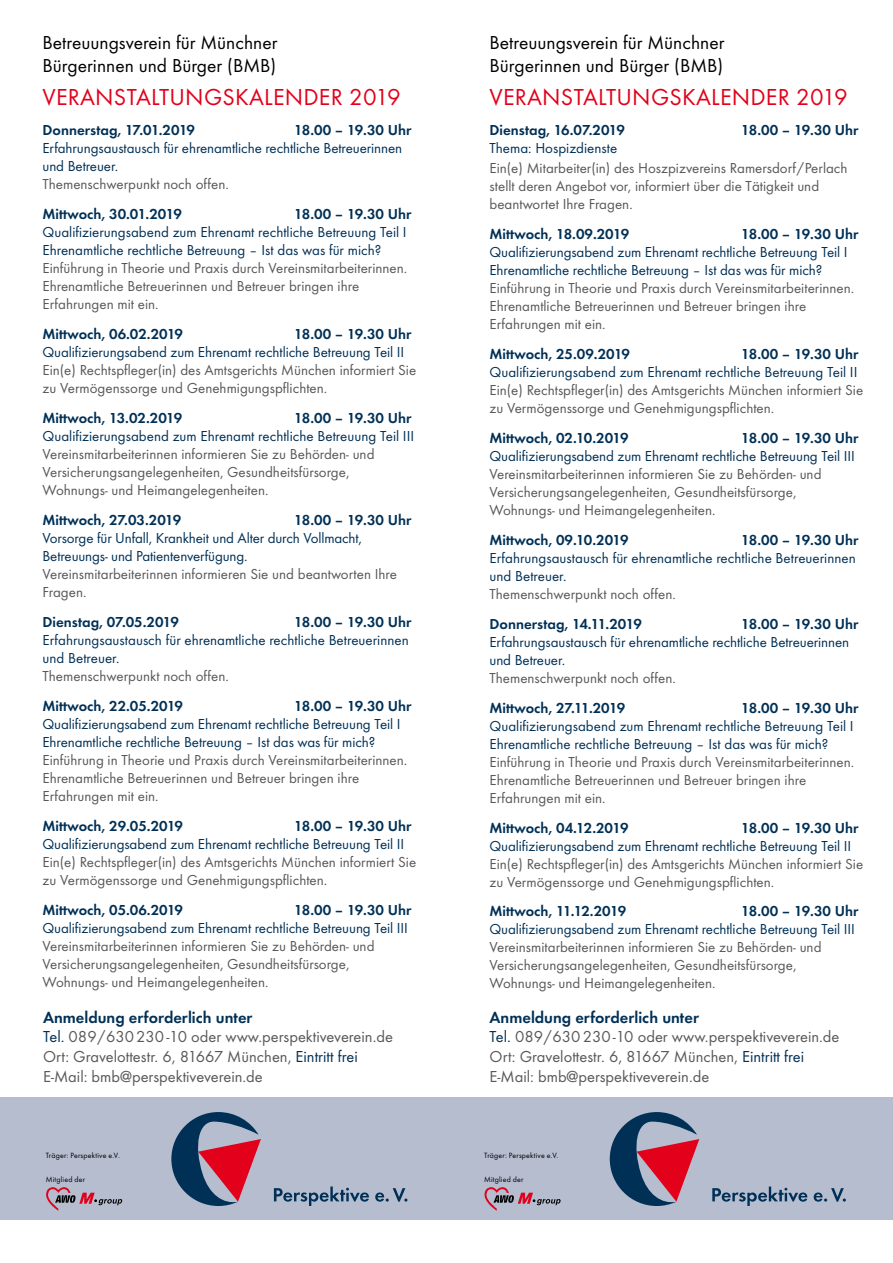
<style>
.page{position:relative;width:893px;height:1263px;background:#fff}
.page>*{position:absolute;margin:0;border:0;box-sizing:border-box;transform-origin:0 0}
.t1{font:24px "Futura T";letter-spacing:.01em;color:#e2001a}
.t2{font:19.5px/23.4px "Futura T";color:#000}
.t3{font:16.5px/19.8px "Futura T";color:#58585a}
.t4{font:15px/18px "Futura T";color:#58585a}
.t5{font:15px/18px "Futura T";letter-spacing:-.005em;color:#003056}
.t6{font:600 15px "Futura T";color:#003056}
.t7{font:7.95px "Futura T";letter-spacing:.025em;color:#000}
.s1{font-weight:600;color:#003056}
.s2{color:#003056}
</style>
<div class="page">
<div style="left:0;top:1097px;width:472px;height:123px;background:#b5bdcf"></div>
<svg style="left:46px;top:1187px;width:76px;height:24px"></svg>
<svg style="left:171px;top:1112px;width:90px;height:94px"></svg>
<svg style="left:274px;top:1186px;width:95px;height:20px"></svg>
<svg style="left:375px;top:1188px;width:32px;height:14px"></svg>
<div style="left:421px;top:1097px;width:472px;height:123px;background:#b5bdcf"></div>
<svg style="left:484px;top:1187px;width:77px;height:24px"></svg>
<svg style="left:610px;top:1112px;width:89px;height:94px"></svg>
<svg style="left:712px;top:1186px;width:95px;height:20px"></svg>
<svg style="left:814px;top:1188px;width:32px;height:14px"></svg>
<h2 class="t2" style="left:43px;top:31px;width:236px">Betreuungsverein für Münchner<br>Bürgerinnen und Bürger (BMB)</h2>
<h1 class="t1" style="left:43px;top:83px;width:360px">VERANSTALTUNGSKALENDER 2019</h1>
<p class="t6" style="left:43px;top:121px;width:154px">Donnerstag, 17.01.2019</p>
<p class="t6" style="left:294px;top:121px;width:119px">18.00 – 19.30 Uhr</p>
<p class="t5" style="left:43px;top:139px;width:361px">Erfahrungsaustausch für ehrenamtliche rechtliche Betreuerinnen und Betreuer.</p>
<p class="t4" style="left:43px;top:175px;width:188px">Themenschwerpunkt noch offen.</p>
<p class="t6" style="left:43px;top:205px;width:141px">Mittwoch, 30.01.2019</p>
<p class="t6" style="left:294px;top:205px;width:119px">18.00 – 19.30 Uhr</p>
<p class="t5" style="left:43px;top:223px;width:366px">Qualifizierungsabend zum Ehrenamt rechtliche Betreuung Teil I<br>Ehrenamtliche rechtliche Betreuung – Ist das was für mich?</p>
<p class="t4" style="left:43px;top:259px;width:366px">Einführung in Theorie und Praxis durch Vereinsmitarbeiterinnen.<br>Ehrenamtliche Betreuerinnen und Betreuer bringen ihre<br>Erfahrungen mit ein.</p>
<p class="t6" style="left:43px;top:325px;width:142px">Mittwoch, 06.02.2019</p>
<p class="t6" style="left:294px;top:325px;width:119px">18.00 – 19.30 Uhr</p>
<p class="t5" style="left:43px;top:343px;width:363px">Qualifizierungsabend zum Ehrenamt rechtliche Betreuung Teil II</p>
<p class="t4" style="left:43px;top:361px;width:375px">Ein(e) Rechtspfleger(in) des Amtsgerichts München informiert Sie zu Vermögenssorge und Genehmigungspflichten.</p>
<p class="t6" style="left:43px;top:409px;width:141px">Mittwoch, 13.02.2019</p>
<p class="t6" style="left:294px;top:409px;width:119px">18.00 – 19.30 Uhr</p>
<p class="t5" style="left:43px;top:427px;width:373px">Qualifizierungsabend zum Ehrenamt rechtliche Betreuung Teil III</p>
<p class="t4" style="left:43px;top:445px;width:333px">Vereinsmitarbeiterinnen informieren Sie zu Behörden- und<br>Versicherungsangelegenheiten, Gesundheitsfürsorge,<br>Wohnungs- und Heimangelegenheiten.</p>
<p class="t6" style="left:43px;top:511px;width:140px">Mittwoch, 27.03.2019</p>
<p class="t6" style="left:294px;top:511px;width:119px">18.00 – 19.30 Uhr</p>
<p class="t5" style="left:43px;top:529px;width:321px">Vorsorge für Unfall, Krankheit und Alter durch Vollmacht,<br>Betreuungs- und Patientenverfügung.</p>
<p class="t4" style="left:43px;top:565px;width:356px">Vereinsmitarbeiterinnen informieren Sie und beantworten Ihre<br>Fragen.</p>
<p class="t6" style="left:43px;top:613px;width:138px">Dienstag, 07.05.2019</p>
<p class="t6" style="left:294px;top:613px;width:119px">18.00 – 19.30 Uhr</p>
<p class="t5" style="left:43px;top:631px;width:368px">Erfahrungsaustausch für ehrenamtliche rechtliche Betreuerinnen und Betreuer.</p>
<p class="t4" style="left:43px;top:667px;width:188px">Themenschwerpunkt noch offen.</p>
<p class="t6" style="left:43px;top:697px;width:142px">Mittwoch, 22.05.2019</p>
<p class="t6" style="left:294px;top:697px;width:119px">18.00 – 19.30 Uhr</p>
<p class="t5" style="left:43px;top:715px;width:359px">Qualifizierungsabend zum Ehrenamt rechtliche Betreuung Teil I<br>Ehrenamtliche rechtliche Betreuung – Ist das was für mich?</p>
<p class="t4" style="left:43px;top:751px;width:366px">Einführung in Theorie und Praxis durch Vereinsmitarbeiterinnen.<br>Ehrenamtliche Betreuerinnen und Betreuer bringen ihre<br>Erfahrungen mit ein.</p>
<p class="t6" style="left:43px;top:817px;width:142px">Mittwoch, 29.05.2019</p>
<p class="t6" style="left:294px;top:817px;width:119px">18.00 – 19.30 Uhr</p>
<p class="t5" style="left:43px;top:835px;width:363px">Qualifizierungsabend zum Ehrenamt rechtliche Betreuung Teil II</p>
<p class="t4" style="left:43px;top:853px;width:375px">Ein(e) Rechtspfleger(in) des Amtsgerichts München informiert Sie zu Vermögenssorge und Genehmigungspflichten.</p>
<p class="t6" style="left:43px;top:901px;width:142px">Mittwoch, 05.06.2019</p>
<p class="t6" style="left:294px;top:901px;width:119px">18.00 – 19.30 Uhr</p>
<p class="t5" style="left:43px;top:918px;width:367px">Qualifizierungsabend zum Ehrenamt rechtliche Betreuung Teil III</p>
<p class="t4" style="left:43px;top:936px;width:333px">Vereinsmitarbeiterinnen informieren Sie zu Behörden- und<br>Versicherungsangelegenheiten, Gesundheitsfürsorge,<br>Wohnungs- und Heimangelegenheiten.</p>
<p class="t3" style="left:43px;top:1007px;width:351px"><span class="s1">Anmeldung erforderlich unter<br></span><span class="s2">Tel.</span> 089/630230-10 oder www.perspektiveverein.de Ort: Gravelottestr. 6, 81667 München, <span class="s2">Eintritt frei </span>E-Mail: bmb@perspektiveverein.de</p>
<p class="t7" style="left:46px;top:1151px;width:76px">Träger: Perspektive e.V.</p>
<p class="t7" style="left:46px;top:1174px;width:41px">Mitglied der</p>
<h2 class="t2" style="left:489px;top:31px;width:236px">Betreuungsverein für Münchner<br>Bürgerinnen und Bürger (BMB)</h2>
<h1 class="t1" style="left:489px;top:83px;width:360px">VERANSTALTUNGSKALENDER 2019</h1>
<p class="t6" style="left:489px;top:121px;width:137px">Dienstag, 16.07.2019</p>
<p class="t6" style="left:741px;top:121px;width:119px">18.00 – 19.30 Uhr</p>
<p class="t5" style="left:489px;top:139px;width:129px">Thema: Hospizdienste</p>
<p class="t4" style="left:489px;top:159px;width:360px">Ein(e) Mitarbeiter(in) des Hoszpizvereins Ramersdorf/Perlach stellt deren Angebot vor, informiert über die Tätigkeit und beantwortet Ihre Fragen.</p>
<p class="t6" style="left:489px;top:225px;width:141px">Mittwoch, 18.09.2019</p>
<p class="t6" style="left:741px;top:225px;width:119px">18.00 – 19.30 Uhr</p>
<p class="t5" style="left:489px;top:243px;width:359px">Qualifizierungsabend zum Ehrenamt rechtliche Betreuung Teil I<br>Ehrenamtliche rechtliche Betreuung – Ist das was für mich?</p>
<p class="t4" style="left:489px;top:279px;width:366px">Einführung in Theorie und Praxis durch Vereinsmitarbeiterinnen.<br>Ehrenamtliche Betreuerinnen und Betreuer bringen ihre<br>Erfahrungen mit ein.</p>
<p class="t6" style="left:489px;top:345px;width:142px">Mittwoch, 25.09.2019</p>
<p class="t6" style="left:741px;top:345px;width:119px">18.00 – 19.30 Uhr</p>
<p class="t5" style="left:489px;top:363px;width:369px">Qualifizierungsabend zum Ehrenamt rechtliche Betreuung Teil II</p>
<p class="t4" style="left:489px;top:381px;width:375px">Ein(e) Rechtspfleger(in) des Amtsgerichts München informiert Sie zu Vermögenssorge und Genehmigungspflichten.</p>
<p class="t6" style="left:489px;top:429px;width:141px">Mittwoch, 02.10.2019</p>
<p class="t6" style="left:741px;top:429px;width:119px">18.00 – 19.30 Uhr</p>
<p class="t5" style="left:489px;top:447px;width:367px">Qualifizierungsabend zum Ehrenamt rechtliche Betreuung Teil III</p>
<p class="t4" style="left:489px;top:465px;width:333px">Vereinsmitarbeiterinnen informieren Sie zu Behörden- und<br>Versicherungsangelegenheiten, Gesundheitsfürsorge,<br>Wohnungs- und Heimangelegenheiten.</p>
<p class="t6" style="left:489px;top:531px;width:141px">Mittwoch, 09.10.2019</p>
<p class="t6" style="left:741px;top:531px;width:119px">18.00 – 19.30 Uhr</p>
<p class="t5" style="left:489px;top:549px;width:368px">Erfahrungsaustausch für ehrenamtliche rechtliche Betreuerinnen und Betreuer.</p>
<p class="t4" style="left:489px;top:585px;width:188px">Themenschwerpunkt noch offen.</p>
<p class="t6" style="left:489px;top:615px;width:154px">Donnerstag, 14.11.2019</p>
<p class="t6" style="left:741px;top:615px;width:119px">18.00 – 19.30 Uhr</p>
<p class="t5" style="left:489px;top:632px;width:361px">Erfahrungsaustausch für ehrenamtliche rechtliche Betreuerinnen und Betreuer.</p>
<p class="t4" style="left:489px;top:668px;width:188px">Themenschwerpunkt noch offen.</p>
<p class="t6" style="left:489px;top:699px;width:137px">Mittwoch, 27.11.2019</p>
<p class="t6" style="left:741px;top:699px;width:119px">18.00 – 19.30 Uhr</p>
<p class="t5" style="left:489px;top:716px;width:366px">Qualifizierungsabend zum Ehrenamt rechtliche Betreuung Teil I<br>Ehrenamtliche rechtliche Betreuung – Ist das was für mich?</p>
<p class="t4" style="left:489px;top:752px;width:366px">Einführung in Theorie und Praxis durch Vereinsmitarbeiterinnen.<br>Ehrenamtliche Betreuerinnen und Betreuer bringen ihre<br>Erfahrungen mit ein.</p>
<p class="t6" style="left:489px;top:819px;width:141px">Mittwoch, 04.12.2019</p>
<p class="t6" style="left:741px;top:819px;width:119px">18.00 – 19.30 Uhr</p>
<p class="t5" style="left:489px;top:836px;width:363px">Qualifizierungsabend zum Ehrenamt rechtliche Betreuung Teil II</p>
<p class="t4" style="left:489px;top:854px;width:375px">Ein(e) Rechtspfleger(in) des Amtsgerichts München informiert Sie zu Vermögenssorge und Genehmigungspflichten.</p>
<p class="t6" style="left:489px;top:902px;width:138px">Mittwoch, 11.12.2019</p>
<p class="t6" style="left:741px;top:902px;width:119px">18.00 – 19.30 Uhr</p>
<p class="t5" style="left:489px;top:920px;width:367px">Qualifizierungsabend zum Ehrenamt rechtliche Betreuung Teil III</p>
<p class="t4" style="left:489px;top:938px;width:333px">Vereinsmitarbeiterinnen informieren Sie zu Behörden- und<br>Versicherungsangelegenheiten, Gesundheitsfürsorge,<br>Wohnungs- und Heimangelegenheiten.</p>
<p class="t3" style="left:490px;top:1007px;width:351px"><span class="s1">Anmeldung erforderlich unter<br></span><span class="s2">Tel.</span> 089/630230-10 oder www.perspektiveverein.de Ort: Gravelottestr. 6, 81667 München, <span class="s2">Eintritt frei </span>E-Mail: bmb@perspektiveverein.de</p>
<p class="t7" style="left:484px;top:1151px;width:76px">Träger: Perspektive e.V.</p>
<p class="t7" style="left:484px;top:1174px;width:41px">Mitglied der</p>
</div>
